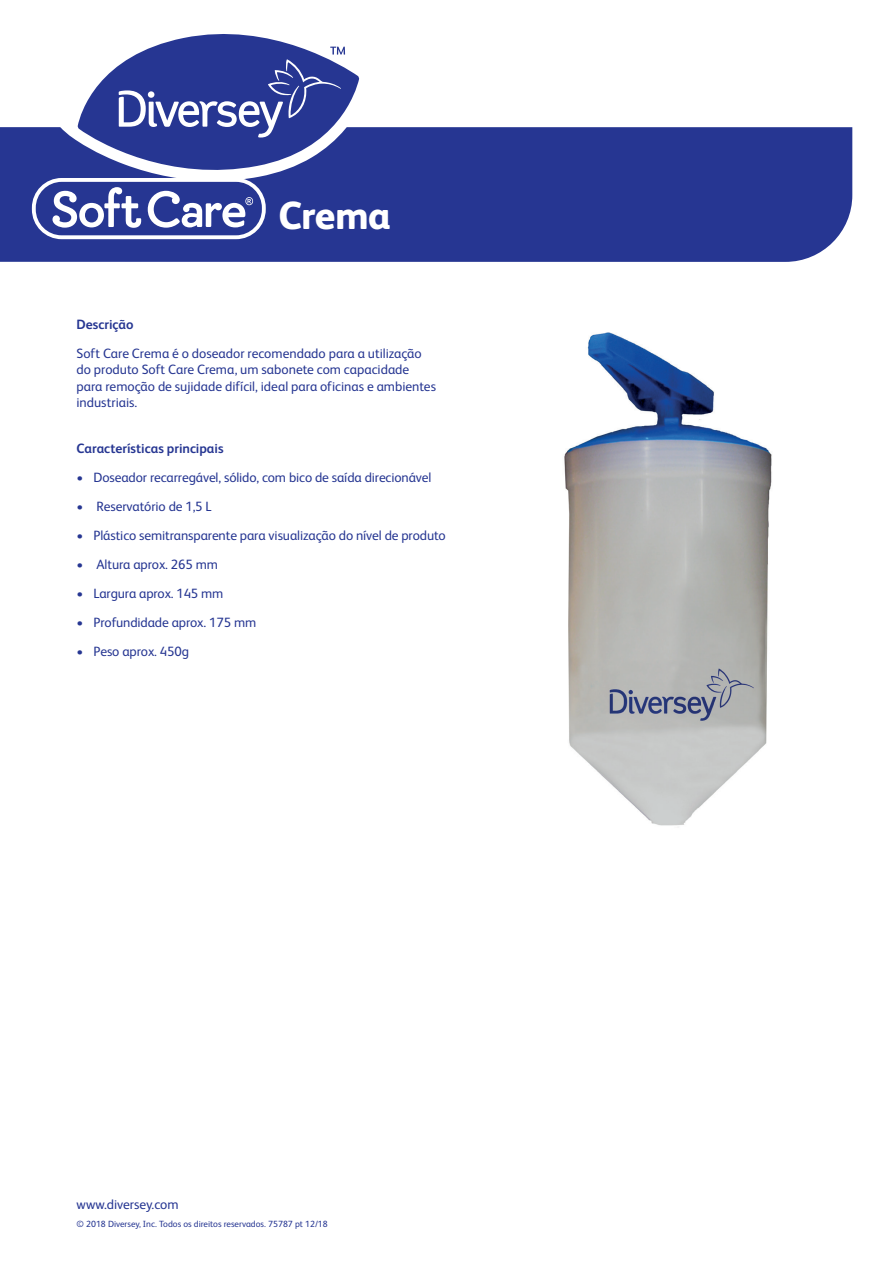
<style>
.page{position:relative;width:893px;height:1263px;background:#fff}
.page>*{position:absolute;margin:0;border:0;box-sizing:border-box;transform-origin:0 0}
.t1{font:800 39px "FS Albert Pro";letter-spacing:-.02em;color:#fff}
.t2{font:13.5px/16.2px "FS Albert Pro";letter-spacing:-.01em;color:#263692}
.t3{font:700 13.5px "FS Albert Pro";letter-spacing:-.005em;color:#263692}
.t4{font:9px "FS Albert Pro";color:#263692}
</style>
<div class="page">
<div style="left:0;top:127px;width:852px;height:135px;background:#263692"></div>
<svg style="left:32px;top:178px;width:234px;height:61px"></svg>
<img style="left:564px;top:332px;width:208px;height:494px">
<svg style="left:58px;top:78px;width:316px;height:103px"></svg>
<svg style="left:78px;top:34px;width:281px;height:148px;fill:#263692"></svg>
<svg style="left:119px;top:47px;width:226px;height:91px"></svg>
<h1 class="t1" style="left:279px;top:185px;width:114px">Crema</h1>
<p class="t3" style="left:77px;top:315px;width:58px">Descrição</p>
<p class="t2" style="left:77px;top:345px;width:361px">Soft Care Crema é o doseador recomendado para a utilização do produto Soft Care Crema, um sabonete com capacidade para remoção de sujidade difícil, ideal para oficinas e ambientes industriais.</p>
<p class="t3" style="left:77px;top:439px;width:148px">Características principais</p>
<p class="t2" style="left:77px;top:468px;width:356px">• Doseador recarregável, sólido, com bico de saída direcionável</p>
<p class="t2" style="left:77px;top:497px;width:137px">• Reservatório de 1,5 L</p>
<p class="t2" style="left:77px;top:526px;width:371px">• Plástico semitransparente para visualização do nível de produto</p>
<p class="t2" style="left:77px;top:555px;width:143px">• Altura aprox. 265 mm</p>
<p class="t2" style="left:77px;top:584px;width:148px">• Largura aprox. 145 mm</p>
<p class="t2" style="left:77px;top:613px;width:181px">• Profundidade aprox. 175 mm</p>
<p class="t2" style="left:77px;top:642px;width:114px">• Peso aprox. 450g</p>
<p class="t2" style="left:77px;top:1195px;width:104px">www.diversey.com</p>
<p class="t4" style="left:77px;top:1217px;width:253px">© 2018 Diversey, Inc. Todos os direitos reservados. 75787 pt 12/18</p>
</div>
